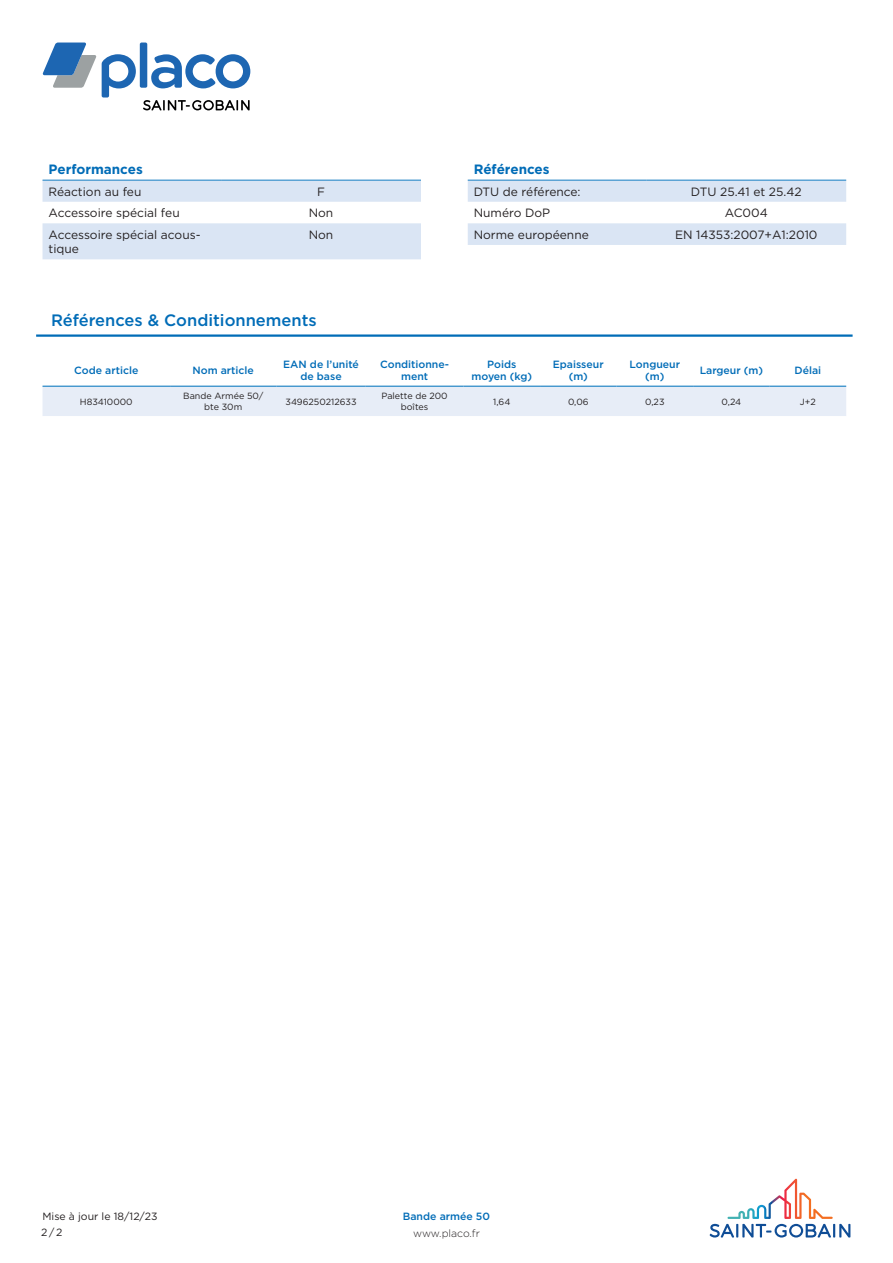
<style>
.page{position:relative;width:893px;height:1263px;background:#fff}
.page>*{position:absolute;margin:0;border:0;box-sizing:border-box;transform-origin:0 0}
.t1{font:500 16.5px "Gotham";color:#006cb7}
.attribute_group{font:700 13.5px "Gotham";color:#006cb7}
.column_1{font:12px/14.4px "Gotham";color:#231f20}
.column_2{font:12px "Gotham";color:#231f20}
.column_header_1_colu{font:500 10.5px/12.6px "Gotham";color:#006cb7;text-align:center}
.t2{font:10.5px/16.6px "Gotham";color:#231f20}
.t3{font:300 10.5px "Gotham";color:#231f20}
.Product_Name_Master{font:500 10.5px "Gotham";color:#006cb7}
.column_2-2{font:9px/10.8px "Gotham";color:#231f20;text-align:center}
.column_4{font:9px/10.8px "Gotham";color:#231f20;text-align:center}
.column_3{font:9px "Gotham";color:#231f20}
.column_1-2{font:9px "Gotham";color:#231f20}
.column_5{font:9px "Gotham";color:#231f20}
.column_6{font:9px "Gotham";color:#231f20}
.column_7{font:9px "Gotham";color:#231f20}
.column_8{font:9px "Gotham";color:#231f20}
.column_9{font:9px "Gotham";color:#231f20}
</style>
<div class="page">
<svg style="left:143px;top:100px;width:107px;height:10px"></svg>
<div style="left:140px;top:43px;width:7px;height:45px;background:#1d66b2;border-radius:2px"></div>
<svg style="left:42px;top:43px;width:94px;height:55px"></svg>
<svg style="left:151px;top:54px;width:99px;height:34px"></svg>
<svg style="left:710px;top:1179px;width:140px;height:58px"></svg>
<svg style="left:43px;top:181px;width:378px;height:78px"></svg>
<hr style="left:43px;top:180px;width:178px;height:1px;background:#167ec2">
<hr style="left:221px;top:180px;width:200px;height:1px;background:#167ec2">
<svg style="left:468px;top:181px;width:378px;height:64px"></svg>
<hr style="left:468px;top:180px;width:178px;height:1px;background:#167ec2">
<hr style="left:646px;top:180px;width:200px;height:1px;background:#167ec2">
<hr style="left:36px;top:334px;width:817px;height:3px;background:#006cb7">
<div style="left:43px;top:387px;width:803px;height:29px;background:#e7edf7"></div>
<hr style="left:43px;top:386px;width:127px;height:1px;background:#167ec2">
<hr style="left:170px;top:386px;width:106px;height:1px;background:#167ec2">
<hr style="left:276px;top:386px;width:90px;height:1px;background:#167ec2">
<hr style="left:366px;top:386px;width:97px;height:1px;background:#167ec2">
<hr style="left:463px;top:386px;width:77px;height:1px;background:#167ec2">
<hr style="left:540px;top:386px;width:77px;height:1px;background:#167ec2">
<hr style="left:617px;top:386px;width:76px;height:1px;background:#167ec2">
<hr style="left:693px;top:386px;width:77px;height:1px;background:#167ec2">
<hr style="left:770px;top:386px;width:76px;height:1px;background:#167ec2">
<p class="attribute_group" style="left:49px;top:160px;width:96px">Performances</p>
<p class="column_1" style="left:49px;top:184px;width:94px">Réaction au feu</p>
<p class="column_2" style="left:317px;top:184px;width:9px">F</p>
<p class="column_1" style="left:49px;top:206px;width:133px">Accessoire spécial feu</p>
<p class="column_2" style="left:309px;top:205px;width:26px">Non</p>
<p class="column_1" style="left:49px;top:227px;width:154px">Accessoire spécial acous&shy;tique</p>
<p class="column_2" style="left:309px;top:227px;width:26px">Non</p>
<p class="t1" style="left:51px;top:309px;width:267px">Références &amp; Conditionnements</p>
<p class="attribute_group" style="left:474px;top:160px;width:77px">Références</p>
<p class="column_1" style="left:474px;top:184px;width:108px">DTU de référence:</p>
<p class="column_2" style="left:691px;top:184px;width:112px">DTU 25.41 et 25.42</p>
<p class="column_1" style="left:474px;top:206px;width:78px">Numéro DoP</p>
<p class="column_2" style="left:725px;top:205px;width:45px">AC004</p>
<p class="column_1" style="left:474px;top:227px;width:117px">Norme européenne</p>
<p class="column_2" style="left:675px;top:227px;width:144px">EN 14353:2007+A1:2010</p>
<p class="column_header_1_colu" style="left:74px;top:364px;width:66px">Code article</p>
<p class="column_header_1_colu" style="left:192px;top:364px;width:63px">Nom article</p>
<p class="column_header_1_colu" style="left:283px;top:357px;width:77px">EAN de l’unité de base</p>
<p class="column_header_1_colu" style="left:380px;top:357px;width:70px">Conditionne&shy;ment</p>
<p class="column_header_1_colu" style="left:471px;top:357px;width:62px">Poids moyen (kg)</p>
<p class="column_header_1_colu" style="left:553px;top:357px;width:52px">Epaisseur (m)</p>
<p class="column_header_1_colu" style="left:630px;top:357px;width:52px">Longueur (m)</p>
<p class="column_header_1_colu" style="left:700px;top:364px;width:65px">Largeur (m)</p>
<p class="column_header_1_colu" style="left:795px;top:364px;width:28px">Délai</p>
<p class="column_1-2" style="left:80px;top:396px;width:54px">H83410000</p>
<p class="column_2-2" style="left:183px;top:390px;width:82px">Bande Armée 50/ bte 30m</p>
<p class="column_3" style="left:285px;top:396px;width:73px">3496250212633</p>
<p class="column_4" style="left:381px;top:390px;width:68px">Palette de 200 boîtes</p>
<p class="column_5" style="left:493px;top:396px;width:19px">1,64</p>
<p class="column_6" style="left:568px;top:396px;width:22px">0,06</p>
<p class="column_7" style="left:645px;top:396px;width:21px">0,23</p>
<p class="column_8" style="left:722px;top:396px;width:21px">0,24</p>
<p class="column_9" style="left:800px;top:396px;width:17px">J+2</p>
<p class="t2" style="left:41px;top:1207px;width:118px">Mise à jour le 18/12/23<br>2/2</p>
<p class="Product_Name_Master" style="left:403px;top:1209px;width:89px">Bande armée 50</p>
<p class="t3" style="left:413px;top:1227px;width:68px">www.placo.fr</p>
</div>
